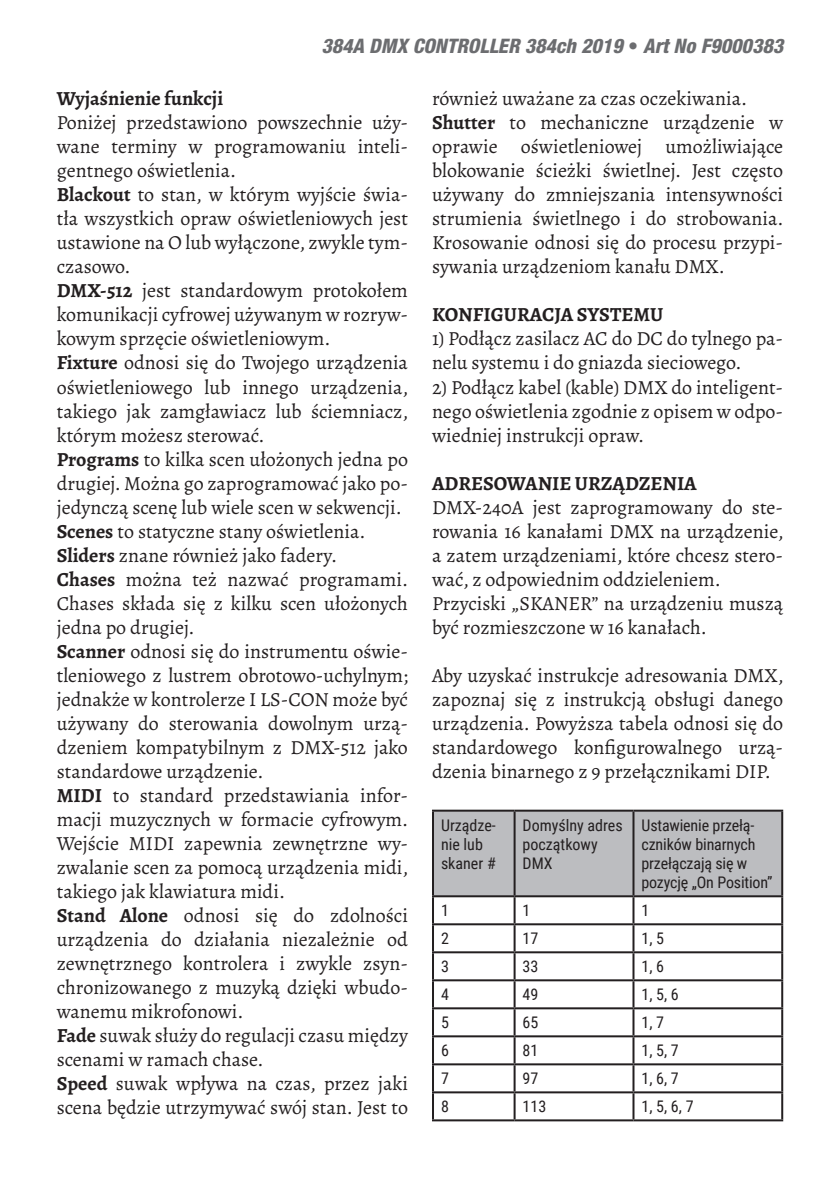
<style>
.page{position:relative;width:840px;height:1191px;background:#fff}
.page>*{position:absolute;margin:0;border:0;box-sizing:border-box;transform-origin:0 0}
.t1{font:20px/24px "Alegreya";color:#231f20;text-align:justify}
.t2{font:700 20px "Alegreya";color:#231f20}
.t3{font:italic 800 condensed 20px "Helvetica Neue";color:#6c6d70}
.t4{font:16px/19.2px "Roboto Condensed";letter-spacing:-.01em;color:#231f20}
.s1{font-weight:400;font-style:normal}
.s2{font-weight:700}
</style>
<div class="page">
<div style="left:434px;top:811px;width:346px;height:84px;background:#bcbdc0"></div>
<hr style="left:432px;top:809px;width:82px;height:2px;background:#231f20">
<hr style="left:432px;top:811px;width:2px;height:84px;background:#231f20">
<hr style="left:514px;top:809px;width:119px;height:2px;background:#231f20">
<hr style="left:513px;top:811px;width:2px;height:84px;background:#231f20">
<hr style="left:633px;top:809px;width:149px;height:2px;background:#231f20">
<hr style="left:632px;top:811px;width:2px;height:84px;background:#231f20">
<hr style="left:780px;top:811px;width:2px;height:84px;background:#231f20">
<hr style="left:432px;top:895px;width:82px;height:2px;background:#231f20">
<hr style="left:432px;top:897px;width:2px;height:26px;background:#231f20">
<hr style="left:514px;top:895px;width:119px;height:2px;background:#231f20">
<hr style="left:513px;top:897px;width:2px;height:26px;background:#231f20">
<hr style="left:633px;top:895px;width:149px;height:2px;background:#231f20">
<hr style="left:632px;top:897px;width:2px;height:26px;background:#231f20">
<hr style="left:780px;top:897px;width:2px;height:26px;background:#231f20">
<hr style="left:432px;top:923px;width:82px;height:2px;background:#231f20">
<hr style="left:432px;top:925px;width:2px;height:26px;background:#231f20">
<hr style="left:514px;top:923px;width:119px;height:2px;background:#231f20">
<hr style="left:513px;top:925px;width:2px;height:26px;background:#231f20">
<hr style="left:633px;top:923px;width:149px;height:2px;background:#231f20">
<hr style="left:632px;top:925px;width:2px;height:26px;background:#231f20">
<hr style="left:780px;top:925px;width:2px;height:26px;background:#231f20">
<hr style="left:432px;top:951px;width:82px;height:2px;background:#231f20">
<hr style="left:432px;top:953px;width:2px;height:26px;background:#231f20">
<hr style="left:514px;top:951px;width:119px;height:2px;background:#231f20">
<hr style="left:513px;top:953px;width:2px;height:26px;background:#231f20">
<hr style="left:633px;top:951px;width:149px;height:2px;background:#231f20">
<hr style="left:632px;top:953px;width:2px;height:26px;background:#231f20">
<hr style="left:780px;top:953px;width:2px;height:26px;background:#231f20">
<hr style="left:432px;top:979px;width:82px;height:2px;background:#231f20">
<hr style="left:432px;top:981px;width:2px;height:26px;background:#231f20">
<hr style="left:514px;top:979px;width:119px;height:2px;background:#231f20">
<hr style="left:513px;top:981px;width:2px;height:26px;background:#231f20">
<hr style="left:633px;top:979px;width:149px;height:2px;background:#231f20">
<hr style="left:632px;top:981px;width:2px;height:26px;background:#231f20">
<hr style="left:780px;top:981px;width:2px;height:26px;background:#231f20">
<hr style="left:432px;top:1007px;width:82px;height:2px;background:#231f20">
<hr style="left:432px;top:1009px;width:2px;height:26px;background:#231f20">
<hr style="left:514px;top:1007px;width:119px;height:2px;background:#231f20">
<hr style="left:513px;top:1009px;width:2px;height:26px;background:#231f20">
<hr style="left:633px;top:1007px;width:149px;height:2px;background:#231f20">
<hr style="left:632px;top:1009px;width:2px;height:26px;background:#231f20">
<hr style="left:780px;top:1009px;width:2px;height:26px;background:#231f20">
<hr style="left:432px;top:1035px;width:82px;height:2px;background:#231f20">
<hr style="left:432px;top:1037px;width:2px;height:26px;background:#231f20">
<hr style="left:514px;top:1035px;width:119px;height:2px;background:#231f20">
<hr style="left:513px;top:1037px;width:2px;height:26px;background:#231f20">
<hr style="left:633px;top:1035px;width:149px;height:2px;background:#231f20">
<hr style="left:632px;top:1037px;width:2px;height:26px;background:#231f20">
<hr style="left:780px;top:1037px;width:2px;height:26px;background:#231f20">
<hr style="left:432px;top:1063px;width:82px;height:2px;background:#231f20">
<hr style="left:432px;top:1065px;width:2px;height:26px;background:#231f20">
<hr style="left:514px;top:1063px;width:119px;height:2px;background:#231f20">
<hr style="left:513px;top:1065px;width:2px;height:26px;background:#231f20">
<hr style="left:633px;top:1063px;width:149px;height:2px;background:#231f20">
<hr style="left:632px;top:1065px;width:2px;height:26px;background:#231f20">
<hr style="left:780px;top:1065px;width:2px;height:26px;background:#231f20">
<hr style="left:432px;top:1091px;width:82px;height:2px;background:#231f20">
<hr style="left:432px;top:1093px;width:2px;height:26px;background:#231f20">
<hr style="left:514px;top:1091px;width:119px;height:2px;background:#231f20">
<hr style="left:513px;top:1093px;width:2px;height:26px;background:#231f20">
<hr style="left:633px;top:1091px;width:149px;height:2px;background:#231f20">
<hr style="left:632px;top:1093px;width:2px;height:26px;background:#231f20">
<hr style="left:780px;top:1093px;width:2px;height:26px;background:#231f20">
<hr style="left:432px;top:1119px;width:82px;height:2px;background:#231f20">
<hr style="left:514px;top:1119px;width:119px;height:2px;background:#231f20">
<hr style="left:633px;top:1119px;width:149px;height:2px;background:#231f20">
<p class="t3" style="left:321px;top:34px;width:463px">384A DMX CONTROLLER 384ch 2019 <span class="s1">•</span> Art No F9000383</p>
<p class="t2" style="left:57px;top:85px;width:168px">Wyjaśnienie funkcji</p>
<p class="t1" style="left:57px;top:111px;width:352px">Poniżej przedstawiono powszechnie uży&shy;wane terminy w programowaniu inteli&shy;gentnego oświetlenia.</p>
<p class="t1" style="left:57px;top:183px;width:352px"><span class="s2">Blackout</span> to stan, w którym wyjście świa&shy;tła wszystkich opraw oświetleniowych jest ustawione na O lub wyłączone, zwykle tym&shy;czasowo.</p>
<p class="t1" style="left:57px;top:279px;width:352px"><span class="s2">DMX-512</span> jest standardowym protokołem komunikacji cyfrowej używanym w rozryw&shy;kowym sprzęcie oświetleniowym.</p>
<p class="t1" style="left:57px;top:351px;width:353px"><span class="s2">Fixture</span> odnosi się do Twojego urządzenia oświetleniowego lub innego urządzenia, takiego jak zamgławiacz lub ściemniacz, którym możesz sterować.</p>
<p class="t1" style="left:57px;top:447px;width:352px"><span class="s2">Programs</span> to kilka scen ułożonych jedna po drugiej. Można go zaprogramować jako po&shy;jedynczą scenę lub wiele scen w sekwencji.</p>
<p class="t1" style="left:57px;top:519px;width:310px"><span class="s2">Scenes</span> to statyczne stany oświetlenia.</p>
<p class="t1" style="left:57px;top:543px;width:282px"><span class="s2">Sliders</span> znane również jako fadery.</p>
<p class="t1" style="left:57px;top:567px;width:353px"><span class="s2">Chases</span> można też nazwać programami.<br>Chases składa się z kilku scen ułożonych jedna po drugiej.</p>
<p class="t1" style="left:57px;top:639px;width:352px"><span class="s2">Scanner</span> odnosi się do instrumentu oświe&shy;tleniowego z lustrem obrotowo-uchylnym; jednakże w kontrolerze I LS-CON może być używany do sterowania dowolnym urzą&shy;dzeniem kompatybilnym z DMX-512 jako standardowe urządzenie.</p>
<p class="t1" style="left:57px;top:783px;width:353px"><span class="s2">MIDI</span> to standard przedstawiania infor&shy;macji muzycznych w formacie cyfrowym.<br>Wejście MIDI zapewnia zewnętrzne wy&shy;zwalanie scen za pomocą urządzenia midi, takiego jak klawiatura midi.</p>
<p class="t1" style="left:57px;top:903px;width:352px"><span class="s2">Stand Alone</span> odnosi się do zdolności urządzenia do działania niezależnie od zewnętrznego kontrolera i zwykle zsyn&shy;chronizowanego z muzyką dzięki wbudo&shy;wanemu mikrofonowi.</p>
<p class="t1" style="left:57px;top:1023px;width:352px"><span class="s2">Fade</span> suwak służy do regulacji czasu między scenami w ramach chase.</p>
<p class="t1" style="left:57px;top:1071px;width:352px"><span class="s2">Speed</span> suwak wpływa na czas, przez jaki scena będzie utrzymywać swój stan. Jest to</p>
<p class="t1" style="left:432px;top:87px;width:317px">również uważane za czas oczekiwania.</p>
<p class="t1" style="left:432px;top:111px;width:353px"><span class="s2">Shutter</span> to mechaniczne urządzenie w oprawie oświetleniowej umożliwiające blokowanie ścieżki świetlnej. Jest często używany do zmniejszania intensywności strumienia świetlnego i do strobowania.<br>Krosowanie odnosi się do procesu przypi&shy;sywania urządzeniom kanału DMX.</p>
<p class="t2" style="left:432px;top:301px;width:233px">KONFIGURACJA SYSTEMU</p>
<p class="t1" style="left:432px;top:327px;width:352px">1) Podłącz zasilacz AC do DC do tylnego pa&shy;nelu systemu i do gniazda sieciowego.</p>
<p class="t1" style="left:432px;top:375px;width:352px">2) Podłącz kabel (kable) DMX do inteligent&shy;nego oświetlenia zgodnie z opisem w odpo&shy;wiedniej instrukcji opraw.</p>
<p class="t2" style="left:432px;top:469px;width:266px">ADRESOWANIE URZĄDZENIA</p>
<p class="t1" style="left:432px;top:495px;width:353px">DMX-240A jest zaprogramowany do ste&shy;rowania 16 kanałami DMX na urządzenie, a zatem urządzeniami, które chcesz stero&shy;wać, z odpowiednim oddzieleniem.</p>
<p class="t1" style="left:432px;top:591px;width:352px">Przyciski „SKANER” na urządzeniu muszą być rozmieszczone w 16 kanałach.</p>
<p class="t1" style="left:432px;top:663px;width:353px">Aby uzyskać instrukcje adresowania DMX, zapoznaj się z instrukcją obsługi danego urządzenia. Powyższa tabela odnosi się do standardowego konfigurowalnego urzą&shy;dzenia binarnego z 9 przełącznikami DIP.</p>
<p class="t4" style="left:441px;top:814px;width:56px">Urządze&shy;nie lub skaner #</p>
<p class="t4" style="left:522px;top:814px;width:101px">Domyślny adres</p>
<p class="t4" style="left:641px;top:814px;width:114px">Ustawienie przełą-</p>
<p class="t4" style="left:641px;top:834px;width:115px">czników binarnych</p>
<p class="t4" style="left:641px;top:853px;width:107px">przełączają się w</p>
<p class="t4" style="left:641px;top:872px;width:133px">pozycję „On Position”</p>
<p class="t4" style="left:522px;top:834px;width:77px">początkowy<br>DMX</p>
<p class="t4" style="left:441px;top:900px;width:9px">1</p>
<p class="t4" style="left:522px;top:900px;width:9px">1</p>
<p class="t4" style="left:641px;top:900px;width:9px">1</p>
<p class="t4" style="left:441px;top:928px;width:9px">2</p>
<p class="t4" style="left:522px;top:928px;width:17px">17</p>
<p class="t4" style="left:641px;top:928px;width:24px">1, 5</p>
<p class="t4" style="left:441px;top:956px;width:9px">3</p>
<p class="t4" style="left:522px;top:956px;width:17px">33</p>
<p class="t4" style="left:641px;top:956px;width:24px">1, 6</p>
<p class="t4" style="left:441px;top:984px;width:9px">4</p>
<p class="t4" style="left:522px;top:984px;width:17px">49</p>
<p class="t4" style="left:641px;top:984px;width:39px">1, 5, 6</p>
<p class="t4" style="left:441px;top:1012px;width:9px">5</p>
<p class="t4" style="left:522px;top:1012px;width:17px">65</p>
<p class="t4" style="left:641px;top:1012px;width:24px">1, 7</p>
<p class="t4" style="left:441px;top:1040px;width:9px">6</p>
<p class="t4" style="left:522px;top:1040px;width:17px">81</p>
<p class="t4" style="left:641px;top:1040px;width:39px">1, 5, 7</p>
<p class="t4" style="left:441px;top:1068px;width:9px">7</p>
<p class="t4" style="left:522px;top:1068px;width:17px">97</p>
<p class="t4" style="left:641px;top:1068px;width:39px">1, 6, 7</p>
<p class="t4" style="left:441px;top:1096px;width:9px">8</p>
<p class="t4" style="left:522px;top:1096px;width:25px">113</p>
<p class="t4" style="left:641px;top:1096px;width:54px">1, 5, 6, 7</p>
</div>
